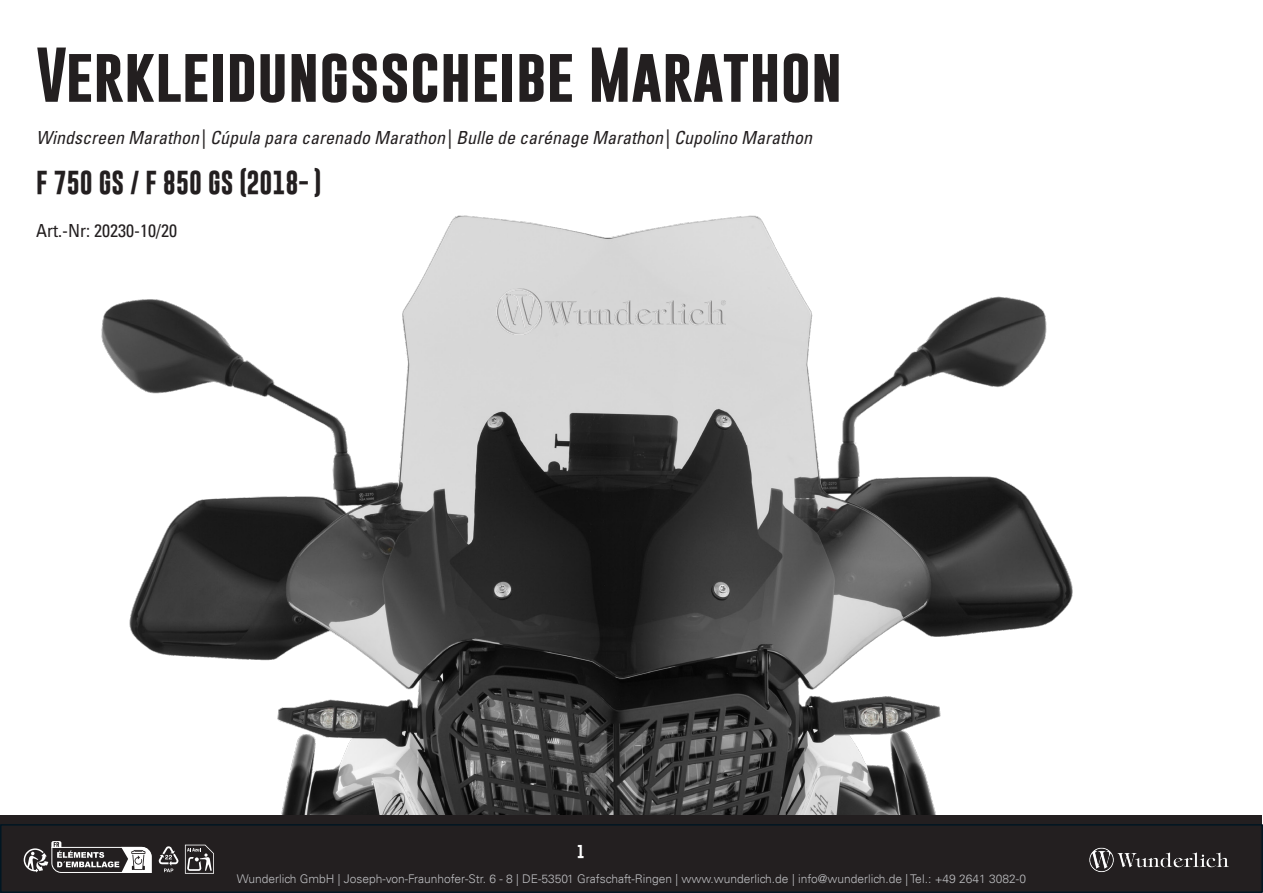
<style>
.page{position:relative;width:1263px;height:893px;background:#fff}
.page>*{position:absolute;margin:0;border:0;box-sizing:border-box;transform-origin:0 0}
.t1{font:700 55.5px "Gobold";color:#231f20}
.t2{font:700 24px "Gobold";color:#231f20}
.t3{font:italic condensed 18px "Univers LT Std";color:#231f20}
.t4{font:condensed 18px "Univers LT Std";color:#231f20}
.t5{font:700 13.5px "Gobold";color:#fff}
.t6{font:300 12px "Univers LT";color:#bcbdc0}
.t7{font:700 12px "Gobold";color:#fff}
</style>
<div class="page">
<img style="left:101px;top:215px;width:972px;height:600px">
<img style="left:497px;top:288px;width:232px;height:46px">
<div style="left:1px;top:815px;width:1261px;height:77px;background:#231f20"></div>
<div style="left:0;top:824px;width:1263px;height:69px;border:2px solid #011622"></div>
<img style="left:1086px;top:824px;width:177px;height:69px">
<svg style="left:0;top:825px;width:1263px;height:49px"></svg>
<h1 class="t1" style="left:36px;top:39px;width:808px">Verkleidungsscheibe Marathon</h1>
<h3 class="t3" style="left:36px;top:126px;width:777px">Windscreen Marathon| Cúpula para carenado Marathon| Bulle de carénage Marathon| Cupolino Marathon</h3>
<h2 class="t2" style="left:36px;top:167px;width:287px">F 750 GS / F 850 GS (2018- )</h2>
<h3 class="t4" style="left:36px;top:219px;width:142px">Art.-Nr: 20230-10/20</h3>
<p class="t5" style="left:577px;top:843px;width:9px">1</p>
<p class="t6" style="left:237px;top:871px;width:790px">Wunderlich GmbH | Joseph-von-Fraunhofer-Str. 6 - 8 | DE-53501 Grafschaft-Ringen | www.wunderlich.de | info@wunderlich.de | Tel.: +49 2641 3082-0</p>
<p class="t7" style="left:568px;top:854px;width:15px">01</p>
</div>
